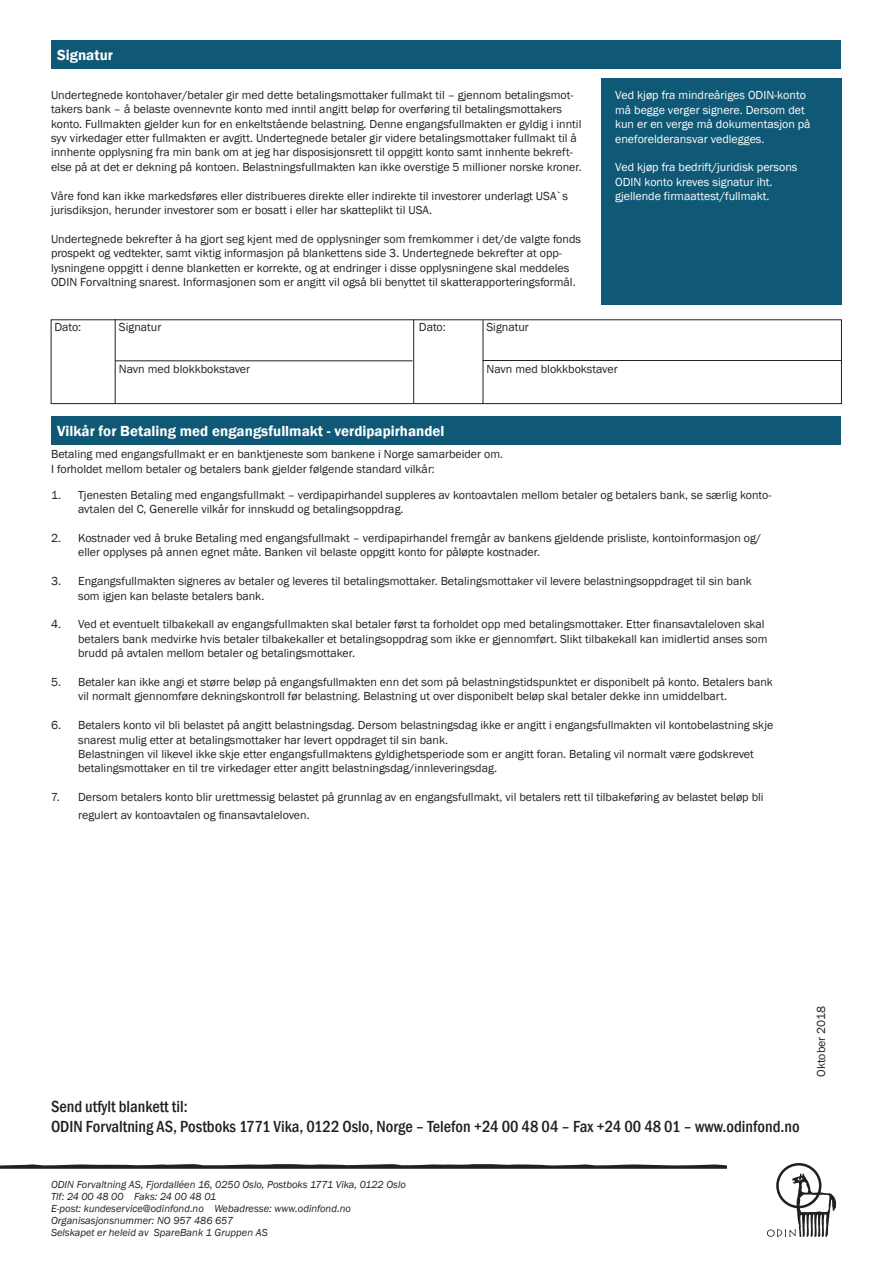
<style>
.page{position:relative;width:893px;height:1263px;background:#fff}
.page>*{position:absolute;margin:0;border:0;box-sizing:border-box;transform-origin:0 0}
.t1{font:500 condensed 16.5px "Franklin Gothic";color:#231f20}
.t2{font:600 15px "Franklin Gothic";color:#fff}
.t3{font:12px/14.4px "Franklin Gothic";color:#231f20}
.t4{font:12px/14.4px "Franklin Gothic";color:#fff}
.billedtekster_F{font:italic 10.5px/12px "Franklin Gothic";color:#231f20}
</style>
<div class="page">
<div style="left:51px;top:40px;width:789px;height:29px;background:#105976"></div>
<svg style="left:767px;top:1163px;width:69px;height:74px"></svg>
<svg style="left:0;top:1164px;width:727px;height:5px;background:#4f4c4d"></svg>
<div style="left:601px;top:78px;width:240px;height:226px;background:#105976"></div>
<div style="left:51px;top:416px;width:789px;height:29px;background:#105976"></div>
<div style="left:51px;top:319px;width:791px;height:85px;border:1px solid #231f20"></div>
<hr style="left:115px;top:319px;width:1px;height:85px;background:#231f20">
<hr style="left:483px;top:320px;width:1px;height:84px;background:#231f20">
<hr style="left:413px;top:319px;width:1px;height:84px;background:#231f20">
<hr style="left:115px;top:361px;width:297px;height:1px;background:#231f20">
<hr style="left:483px;top:360px;width:358px;height:1px;background:#231f20">
<p class="t2" style="left:57px;top:45px;width:57px">Signatur</p>
<p class="t3" style="left:51px;top:88px;width:532px">Undertegnede kontohaver/betaler gir med dette betalingsmottaker fullmakt til – gjennom betalingsmot&shy;takers bank – å belaste ovennevnte konto med inntil angitt beløp for overføring til betalingsmottakers konto. Fullmakten gjelder kun for en enkeltstående belastning. Denne engangsfullmakten er gyldig i inntil syv virkedager etter fullmakten er avgitt. Undertegnede betaler gir videre betalingsmottaker fullmakt til å innhente opplysning fra min bank om at jeg har disposisjonsrett til oppgitt konto samt innhente bekreft&shy;else på at det er dekning på kontoen. Belastningsfullmakten kan ikke overstige 5 millioner norske kroner.</p>
<p class="t3" style="left:51px;top:189px;width:518px">Våre fond kan ikke markedsføres eller distribueres direkte eller indirekte til investorer underlagt USA`s jurisdiksjon, herunder investorer som er bosatt i eller har skatteplikt til USA.</p>
<p class="t3" style="left:51px;top:232px;width:532px">Undertegnede bekrefter å ha gjort seg kjent med de opplysninger som fremkommer i det/de valgte fonds prospekt og vedtekter, samt viktig informasjon på blankettens side 3. Undertegnede bekrefter at opp&shy;lysningene oppgitt i denne blanketten er korrekte, og at endringer i disse opplysningene skal meddeles ODIN Forvaltning snarest. Informasjonen som er angitt vil også bli benyttet til skatterapporteringsformål.</p>
<p class="t4" style="left:615px;top:88px;width:197px">Ved kjøp fra mindreåriges ODIN-konto må begge verger signere. Dersom det kun er en verge må dokumentasjon på eneforelderansvar vedlegges.</p>
<p class="t4" style="left:615px;top:160px;width:184px">Ved kjøp fra bedrift/juridisk persons<br>ODIN konto kreves signatur iht. gjellende firmaattest/fullmakt.</p>
<p class="t3" style="left:54px;top:320px;width:28px">Dato:</p>
<p class="t3" style="left:119px;top:320px;width:44px">Signatur</p>
<p class="t3" style="left:419px;top:320px;width:28px">Dato:</p>
<p class="t3" style="left:486px;top:320px;width:44px">Signatur</p>
<p class="t3" style="left:119px;top:362px;width:133px">Navn med blokkbokstaver</p>
<p class="t3" style="left:486px;top:362px;width:133px">Navn med blokkbokstaver</p>
<p class="t2" style="left:57px;top:421px;width:389px">Vilkår for Betaling med engangsfullmakt - verdipapirhandel</p>
<p class="t3" style="left:51px;top:447px;width:453px">Betaling med engangsfullmakt er en banktjeneste som bankene i Norge samarbeider om.</p>
<p class="t3" style="left:51px;top:462px;width:385px">I forholdet mellom betaler og betalers bank gjelder følgende standard vilkår:</p>
<p class="t3" style="left:78px;top:488px;width:695px;text-indent:-27px">1. Tjenesten Betaling med engangsfullmakt – verdipapirhandel suppleres av kontoavtalen mellom betaler og betalers bank, se særlig konto&shy;avtalen del C, Generelle vilkår for innskudd og betalingsoppdrag.</p>
<p class="t3" style="left:78px;top:531px;width:685px;text-indent:-27px">2. Kostnader ved å bruke Betaling med engangsfullmakt – verdipapirhandel fremgår av bankens gjeldende prisliste, kontoinformasjon og/ eller opplyses på annen egnet måte. Banken vil belaste oppgitt konto for påløpte kostnader.</p>
<p class="t3" style="left:78px;top:574px;width:675px;text-indent:-27px">3. Engangsfullmakten signeres av betaler og leveres til betalingsmottaker. Betalingsmottaker vil levere belastningsoppdraget til sin bank som igjen kan belaste betalers bank.</p>
<p class="t3" style="left:78px;top:617px;width:691px;text-indent:-27px">4. Ved et eventuelt tilbakekall av engangsfullmakten skal betaler først ta forholdet opp med betalingsmottaker. Etter finansavtaleloven skal betalers bank medvirke hvis betaler tilbakekaller et betalingsoppdrag som ikke er gjennomført. Slikt tilbakekall kan imidlertid anses som brudd på avtalen mellom betaler og betalingsmottaker.</p>
<p class="t3" style="left:78px;top:675px;width:696px;text-indent:-27px">5. Betaler kan ikke angi et større beløp på engangsfullmakten enn det som på belastningstidspunktet er disponibelt på konto. Betalers bank vil normalt gjennomføre dekningskontroll før belastning. Belastning ut over disponibelt beløp skal betaler dekke inn umiddelbart.</p>
<p class="t3" style="left:78px;top:718px;width:697px;text-indent:-27px">6. Betalers konto vil bli belastet på angitt belastningsdag. Dersom belastningsdag ikke er angitt i engangsfullmakten vil kontobelastning skje snarest mulig etter at betalingsmottaker har levert oppdraget til sin bank.<br>Belastningen vil likevel ikke skje etter engangsfullmaktens gyldighetsperiode som er angitt foran. Betaling vil normalt være godskrevet betalingsmottaker en til tre virkedager etter angitt belastningsdag/innleveringsdag.</p>
<p class="t3" style="left:78px;top:788px;width:687px;line-height:18px;text-indent:-27px">7. Dersom betalers konto blir urettmessig belastet på grunnlag av en engangsfullmakt, vil betalers rett til tilbakeføring av belastet beløp bli regulert av kontoavtalen og finansavtaleloven.</p>
<p class="t1" style="left:51px;top:1096px;width:138px">Send utfylt blankett til:</p>
<p class="t1" style="left:51px;top:1115px;width:750px">ODIN Forvaltning AS, Postboks 1771 Vika, 0122 Oslo, Norge – Telefon +24 00 48 04 – Fax +24 00 48 01 – www.odinfond.no</p>
<p class="t3" style="left:814px;top:1077px;width:72px;rotate:-90deg">Oktober 2018</p>
<p class="billedtekster_F" style="left:51px;top:1178px;width:356px">ODIN Forvaltning AS, Fjordalléen 16, 0250 Oslo, Postboks 1771 Vika, 0122 Oslo</p>
<p class="billedtekster_F" style="left:51px;top:1190px;width:167px">Tlf: 24 00 48 00 Faks: 24 00 48 01</p>
<p class="billedtekster_F" style="left:51px;top:1202px;width:301px">E-post: kundeservice@odinfond.no Webadresse: www.odinfond.no</p>
<p class="billedtekster_F" style="left:51px;top:1214px;width:218px">Organisasjonsnummer: NO 957 486 657<br>Selskapet er heleid av SpareBank 1 Gruppen AS</p>
</div>
